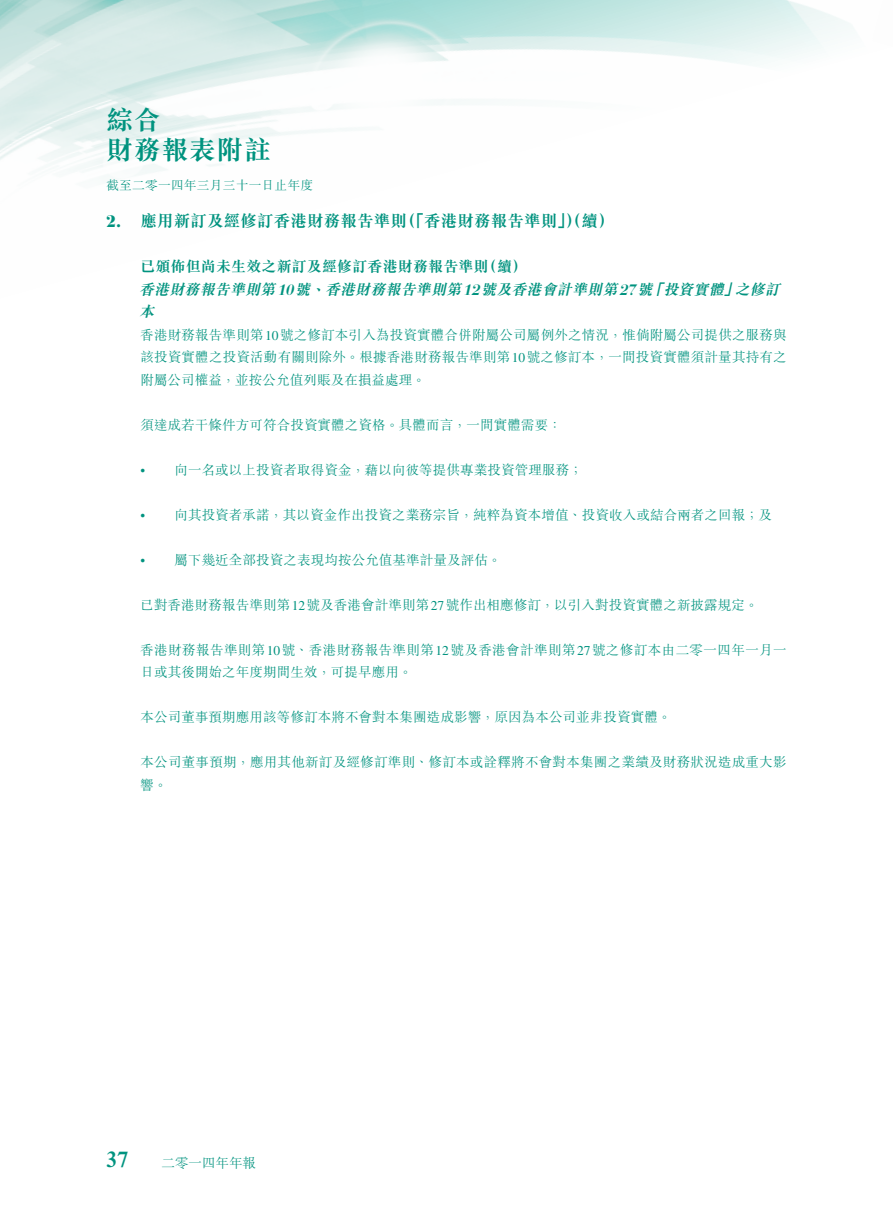
<style>
.page{position:relative;width:893px;height:1212px;background:#fff}
.page>*{position:absolute;margin:0;border:0;box-sizing:border-box;transform-origin:0 0}
.t1{font:700 27px/30px "M Sung HK";letter-spacing:.02em;color:#00937f}
.t2{font:600 22.5px "Times LT Std";color:#00937f}
.t3{font:700 16.5px "M Sung HK";letter-spacing:.01em;color:#00937f}
.t4{font:900 16.5px "Bauer Bodoni Std";color:#00937f}
.t5{font:italic 700 15px/22.5px "M Sung HK";color:#00937f}
.t6{font:700 15px "M Sung HK";letter-spacing:.01em;color:#00937f}
.t7{font:300 13.5px/22.5px "M Sung HK";letter-spacing:.01em;color:#00937f;text-align:justify}
.t8{font:300 13.5px/22.5px "M Sung HK";letter-spacing:.035em;color:#00937f}
.t9{font:13.5px "Times LT Std";color:#00937f}
.t10{font:300 12.75px "M Sung HK";letter-spacing:.015em;color:#00937f}
.s1{font-family:"Bauer Bodoni Std"}
.s2{font-family:"Times LT Std";font-weight:400}
</style>
<div class="page">
<h1 class="t1" style="left:106px;top:105px;width:166px">綜合<br>財務報表附註</h1>
<p class="t10" style="left:106px;top:176px;width:208px">截至二零一四年三月三十一日止年度</p>
<p class="t4" style="left:106px;top:212px;width:16px">2.</p>
<p class="t3" style="left:400px;top:213px;width:216px">（「香港財務報告準則」（）續(</p>
<p class="t3" style="left:140px;top:213px;width:268px">應用新訂及經修訂香港財務報告準則</p>
<p class="t6" style="left:482px;top:259px;width:46px">（續(</p>
<p class="t6" style="left:140px;top:259px;width:350px">已頒佈但尚未生效之新訂及經修訂香港財務報告準則</p>
<p class="t5" style="left:139px;top:278px;width:176px">香港財務報告準則第<span class="s1">10</span>號本</p>
<p class="t7" style="left:140px;top:323px;width:648px">香港財務報告準則第<span class="s2">10</span>號之修訂本引入為投資實體合併附屬公司屬例外之情況，惟倘附屬公司提供之服務與該投資實體之投資活動有關則除外。根據香港財務報告準則第<span class="s2">10</span>號之修訂本，一間投資實體須計量其持有之附屬公司權益，並按公允值列賬及在損益處理。</p>
<p class="t7" style="left:140px;top:413px;width:423px">須達成若干條件方可符合投資實體之資格。具體而言，一間實體需要：</p>
<p class="t7" style="left:174px;top:458px;width:410px">向一名或以上投資者取得資金，藉以向彼等提供專業投資管理服務;</p>
<p class="t5" style="left:325px;top:278px;width:332px">香港財務報告準則第<span class="s1">12</span>號及香港會計準則第<span class="s1">27</span>號</p>
<p class="t5" style="left:648px;top:278px;width:20px">「</p>
<p class="t5" style="left:724px;top:278px;width:20px">」</p>
<p class="t5" style="left:735px;top:278px;width:50px">之修訂</p>
<p class="t5" style="left:663px;top:278px;width:65px">投資實體</p>
<p class="t5" style="left:310px;top:278px;width:20px">、</p>
<p class="t9" style="left:140px;top:463px;width:6px">•</p>
<p class="t9" style="left:140px;top:508px;width:6px">•</p>
<p class="t7" style="left:174px;top:503px;width:599px">向其投資者承諾，其以資金作出投資之業務宗旨，純粹為資本增值、投資收入或結合兩者之回報；及</p>
<p class="t7" style="left:174px;top:548px;width:328px">屬下幾近全部投資之表現均按公允值基準計量及評估。</p>
<p class="t9" style="left:140px;top:553px;width:6px">•</p>
<p class="t7" style="left:140px;top:593px;width:619px">已對香港財務報告準則第<span class="s2">12</span>號及香港會計準則第<span class="s2">27</span>號作出相應修訂，以引入對投資實體之新披露規定。</p>
<p class="t8" style="left:140px;top:638px;width:648px">香港財務報告準則第<span class="s2">10</span>號、香港財務報告準則第<span class="s2">12</span>號及香港會計準則第<span class="s2">27</span>號之修訂本由二零一四年一月一日或其後開始之年度期間生效，可提早應用。</p>
<p class="t7" style="left:140px;top:705px;width:532px">本公司董事預期應用該等修訂本將不會對本集團造成影響，原因為本公司並非投資實體。</p>
<p class="t7" style="left:140px;top:750px;width:648px">本公司董事預期，應用其他新訂及經修訂準則、修訂本或詮釋將不會對本集團之業績及財務狀況造成重大影響。</p>
<h2 class="t2" style="left:106px;top:1146px;width:24px">37</h2>
<p class="t7" style="left:162px;top:1151px;width:96px">二零一四年年報</p>
</div>
